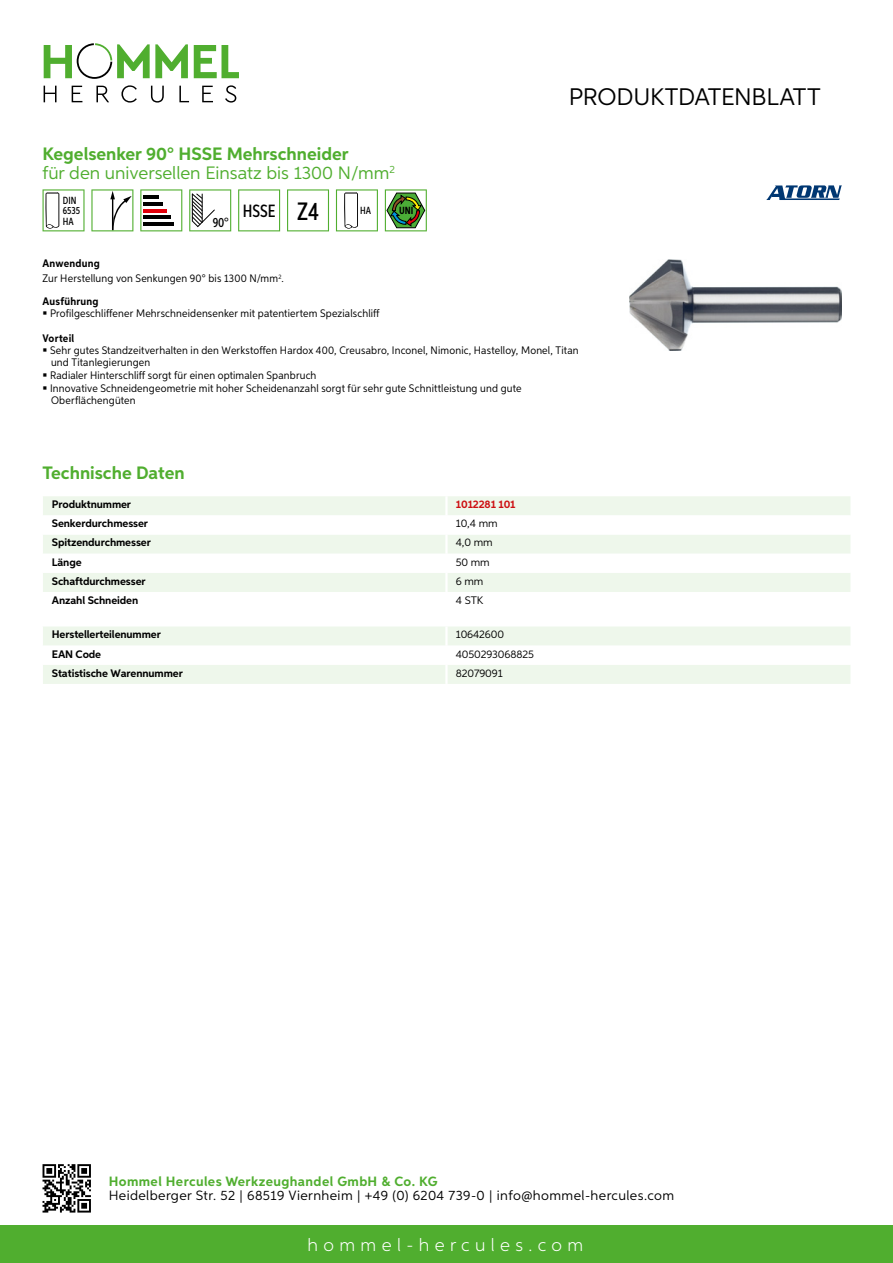
<style>
.page{position:relative;width:893px;height:1263px;background:#fff}
.page>*{position:absolute;margin:0;border:0;box-sizing:border-box;transform-origin:0 0}
.t1{font:24px "Aspira";letter-spacing:-.01em;color:#000}
.t2{font:18px/19.8px "Aspira";color:#50ae2f}
.t3{font:300 18px "Aspira";letter-spacing:.3em;color:#fff}
.t4{font:700 18px "Aspira";color:#50ae2f}
.t5{font:500 17.85px "Aspira XX Nar";color:#000}
.t6{font:13.5px "Aspira";letter-spacing:.03em;color:#000}
.t7{font:700 13.5px "Aspira";letter-spacing:.03em;color:#50ae2f}
.t8{font:500 13.35px "Aspira XX Nar";color:#000}
.t9{font:10.95px/12.5px "Aspira Nar";letter-spacing:.015em;color:#000}
.t10{font:700 10.95px "Aspira";letter-spacing:-.01em;color:#000}
.t11{font:10.95px "Aspira";letter-spacing:-.01em;color:#000}
.t12{font:700 10.95px "Aspira Nar";letter-spacing:.02em;color:#000}
.t13{font:700 10.95px "Aspira";letter-spacing:-.01em;color:#cd1013}
.t14{font:500 10.35px/10.4px "Aspira XX Nar";color:#000}
.t15{font:700 10.35px "Aspira XX Nar";color:#000}
.s1{font-weight:700}
.s2{font-size:25.2px}
</style>
<div class="page">
<div style="left:0;top:1226px;width:893px;height:37px;background:#50ae2f"></div>
<svg style="left:43px;top:1164px;width:48px;height:48px"></svg>
<svg style="left:194px;top:45px;width:45px;height:33px"></svg>
<svg style="left:44px;top:43px;width:144px;height:36px"></svg>
<svg style="left:44px;top:86px;width:13px;height:16px"></svg>
<svg style="left:72px;top:86px;width:10px;height:16px"></svg>
<svg style="left:96px;top:86px;width:13px;height:16px"></svg>
<svg style="left:121px;top:85px;width:16px;height:18px"></svg>
<svg style="left:151px;top:86px;width:13px;height:17px"></svg>
<svg style="left:179px;top:86px;width:10px;height:16px"></svg>
<svg style="left:202px;top:86px;width:11px;height:16px"></svg>
<svg style="left:225px;top:85px;width:11px;height:18px"></svg>
<div style="left:43px;top:496px;width:807px;height:19px;background:#eef7eb"></div>
<svg style="left:43px;top:535px;width:807px;height:57px;fill:#eef7eb"></svg>
<hr style="left:445px;top:496px;width:3px;height:19px;background:#fff">
<hr style="left:445px;top:535px;width:3px;height:19px;background:#fff">
<hr style="left:445px;top:554px;width:3px;height:19px;background:#fff">
<hr style="left:445px;top:573px;width:3px;height:19px;background:#fff">
<svg style="left:43px;top:627px;width:807px;height:57px"></svg>
<hr style="left:445px;top:665px;width:3px;height:19px;background:#fff">
<svg style="left:43px;top:189px;width:42px;height:42px"></svg>
<svg style="left:91px;top:189px;width:42px;height:42px"></svg>
<svg style="left:140px;top:189px;width:42px;height:42px"></svg>
<hr style="left:144px;top:196px;width:15px;height:3px;background:#000">
<hr style="left:144px;top:202px;width:19px;height:4px;background:#000">
<hr style="left:144px;top:209px;width:23px;height:3px;background:#e3000b">
<hr style="left:144px;top:216px;width:27px;height:3px;background:#000">
<hr style="left:144px;top:222px;width:30px;height:4px;background:#000">
<svg style="left:189px;top:189px;width:42px;height:42px"></svg>
<svg style="left:238px;top:189px;width:42px;height:42px"></svg>
<svg style="left:287px;top:189px;width:42px;height:42px"></svg>
<svg style="left:336px;top:189px;width:42px;height:42px"></svg>
<svg style="left:385px;top:189px;width:42px;height:42px"></svg>
<img style="left:629px;top:259px;width:213px;height:92px">
<svg style="left:766px;top:185px;width:76px;height:15px"></svg>
<h2 class="t2" style="left:43px;top:143px;width:354px"><span class="s1">Kegelsenker 90° HSSE Mehrschneider<br></span>für den universellen Einsatz bis 1300 N/mm<sup>2</sup></h2>
<p class="t14" style="left:63px;top:195px;width:19px">DIN<br>6535<br>HA</p>
<p class="t8" style="left:213px;top:215px;width:18px">90°</p>
<h3 class="t5" style="left:243px;top:200px;width:78px">HSSE <span class="s2">Z4</span></h3>
<p class="t14" style="left:360px;top:205px;width:12px">HA</p>
<p class="t15" style="left:399px;top:205px;width:16px">UNI</p>
<h1 class="t1" style="left:569px;top:82px;width:253px">Produktdatenblatt</h1>
<p class="t9" style="left:43px;top:256px;width:243px;line-height:15.1px"><span class="s1">Anwendung<br></span>Zur Herstellung von Senkungen 90° bis 1300 N/mm<sup>2</sup>.</p>
<p class="t12" style="left:43px;top:294px;width:58px">Ausführung</p>
<p class="t9" style="left:50px;top:307px;width:331px">Profilgeschliffener Mehrschneidensenker mit patentiertem Spezialschliff</p>
<p class="t12" style="left:43px;top:331px;width:33px">Vorteil</p>
<p class="t9" style="left:50px;top:344px;width:530px">Sehr gutes Standzeitverhalten in den Werkstoffen Hardox 400, Creusabro, Inconel, Nimonic, Hastelloy, Monel, Titan und Titanlegierungen<br>Radialer Hinterschliff sorgt für einen optimalen Spanbruch<br>Innovative Schneidengeometrie mit hoher Scheidenanzahl sorgt für sehr gute Schnittleistung und gute Oberflächengüten</p>
<h2 class="t4" style="left:43px;top:462px;width:144px">Technische Daten</h2>
<p class="t10" style="left:52px;top:498px;width:81px">Produktnummer</p>
<p class="t13" style="left:456px;top:498px;width:61px">1012281 101</p>
<p class="t10" style="left:52px;top:517px;width:98px">Senkerdurchmesser</p>
<p class="t11" style="left:456px;top:517px;width:43px">10,4 mm</p>
<p class="t10" style="left:52px;top:536px;width:100px">Spitzendurchmesser</p>
<p class="t11" style="left:456px;top:536px;width:38px">4,0 mm</p>
<p class="t10" style="left:52px;top:555px;width:31px">Länge</p>
<p class="t11" style="left:456px;top:555px;width:35px">50 mm</p>
<p class="t10" style="left:52px;top:574px;width:95px">Schaftdurchmesser</p>
<p class="t11" style="left:456px;top:574px;width:29px">6 mm</p>
<p class="t10" style="left:52px;top:593px;width:88px">Anzahl Schneiden</p>
<p class="t11" style="left:456px;top:593px;width:23px">4 STK</p>
<p class="t10" style="left:52px;top:628px;width:111px">Herstellerteilenummer</p>
<p class="t11" style="left:456px;top:628px;width:50px">10642600</p>
<p class="t10" style="left:52px;top:647px;width:51px">EAN Code</p>
<p class="t11" style="left:456px;top:647px;width:79px">4050293068825</p>
<p class="t10" style="left:52px;top:666px;width:132px">Statistische Warennummer</p>
<p class="t11" style="left:456px;top:666px;width:48px">82079091</p>
<p class="t7" style="left:109px;top:1172px;width:330px">Hommel Hercules Werkzeughandel GmbH &amp; Co. KG</p>
<p class="t6" style="left:109px;top:1187px;width:567px">Heidelberger Str. 52 | 68519 Viernheim | +49 (0) 6204 739-0 | info@hommel-hercules.com</p>
<h2 class="t3" style="left:307px;top:1234px;width:277px">hommel-hercules.com</h2>
</div>
